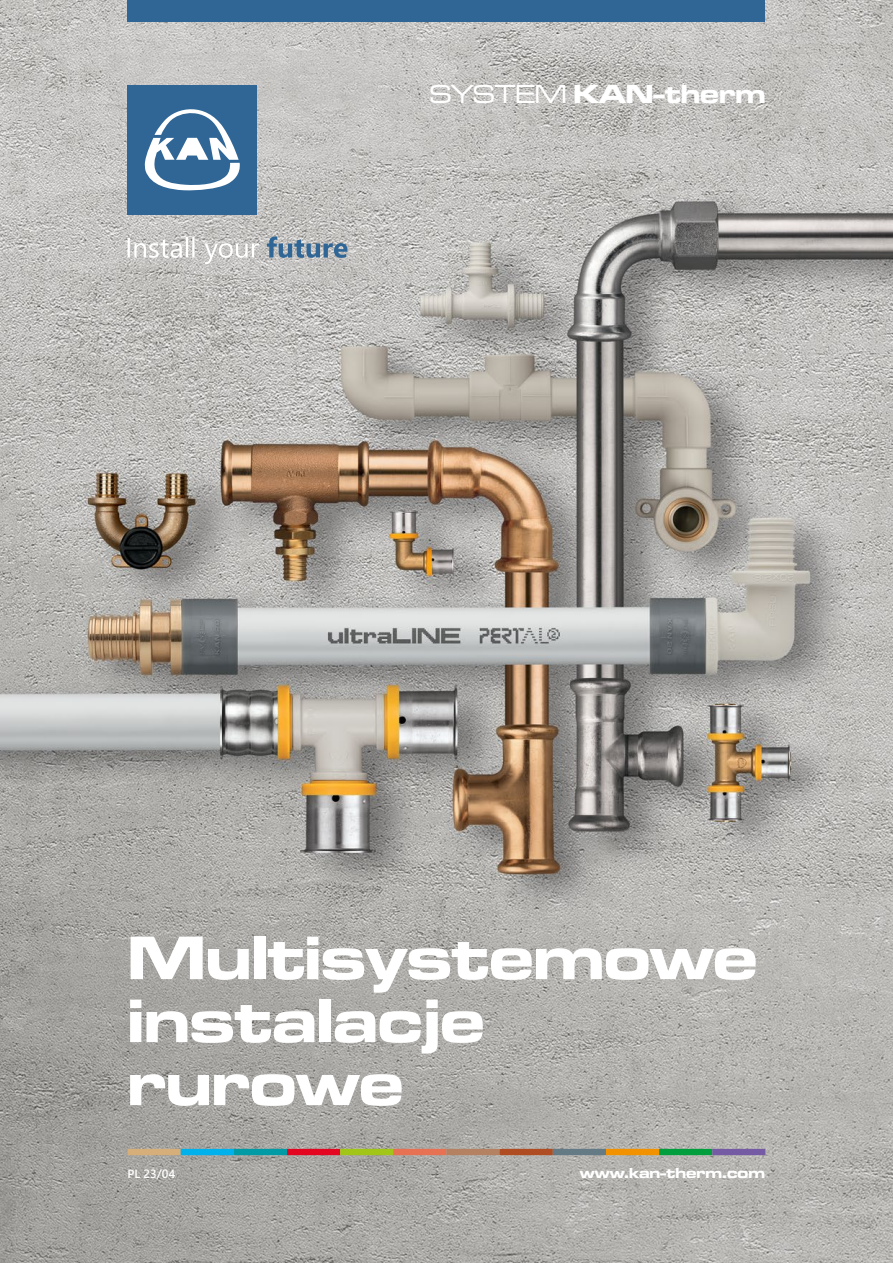
<style>
.page{position:relative;width:893px;height:1263px;background:#fff}
.page>*{position:absolute;margin:0;border:0;box-sizing:border-box;transform-origin:0 0}
.t1{font:63.75px/63px "Microgramma D Bol Ext";color:#fff}
.t2{font:27.15px "Microgramma D Bol Ext";color:#fff}
.t3{font:15px "Microgramma D Bol Ext";color:#fff}
.t4{font:600 12px "Segoe UI";color:#fff}
.s1{font-family:"Microgramma D Med Ext"}
</style>
<div class="page">
<img style="left:0;top:0;width:893px;height:1263px">
<div style="left:128px;top:0;width:637px;height:21px;background:#2f6696"></div>
<div style="left:128px;top:1149px;width:53px;height:6px;background:#d5ae7a"></div>
<div style="left:181px;top:1149px;width:53px;height:6px;background:#00b1eb"></div>
<div style="left:287px;top:1149px;width:53px;height:6px;background:#e40521"></div>
<div style="left:340px;top:1149px;width:53px;height:6px;background:#a2c617"></div>
<div style="left:393px;top:1149px;width:53px;height:6px;background:#e67253"></div>
<div style="left:446px;top:1149px;width:54px;height:6px;background:#b48262"></div>
<div style="left:500px;top:1149px;width:53px;height:6px;background:#af4c22"></div>
<div style="left:553px;top:1149px;width:53px;height:6px;background:#647a84"></div>
<div style="left:234px;top:1149px;width:53px;height:6px;background:#009ba4"></div>
<div style="left:606px;top:1149px;width:53px;height:6px;background:#f39200"></div>
<div style="left:659px;top:1149px;width:53px;height:6px;background:#009e3d"></div>
<div style="left:712px;top:1149px;width:53px;height:6px;background:#745ba3"></div>
<div style="left:128px;top:85px;width:129px;height:130px;background:#2f6696"></div>
<svg style="left:145px;top:109px;width:95px;height:82px"></svg>
<svg style="left:267px;top:236px;width:80px;height:22px;background:#889dae"></svg>
<svg style="left:128px;top:237px;width:131px;height:27px"></svg>
<p class="t2" style="left:430px;top:76px;width:337px"><span class="s1">SYSTEM</span> KAN-therm</p>
<p class="t1" style="left:128px;top:926px;width:631px">Multisystemowe instalacje rurowe</p>
<p class="t4" style="left:128px;top:1162px;width:49px">PL 23/04</p>
<p class="t3" style="left:580px;top:1163px;width:186px">www.kan-therm.com</p>
</div>
